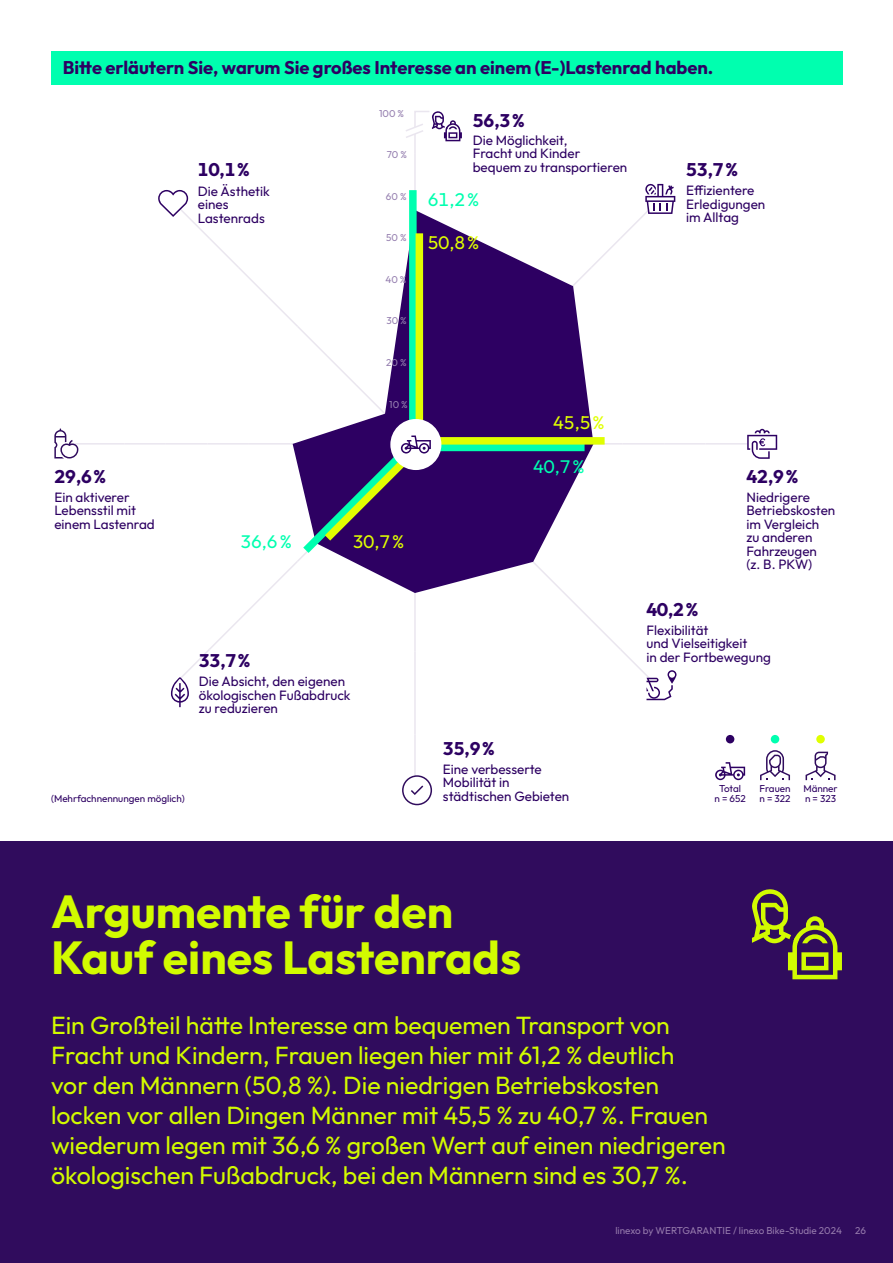
<style>
.page{position:relative;width:893px;height:1263px;background:#fff}
.page>*{position:absolute;margin:0;border:0;box-sizing:border-box;transform-origin:0 0}
.t1{font:700 46.2px/46.2px "Outfit";color:#d2fb00}
.t2{font:24.9px/30px "Outfit";color:#d2fb00}
.t3{font:700 18.3px "Outfit";color:#2d0062}
.t4{font:18.3px "Outfit";color:#00ffaf}
.t5{font:18.3px "Outfit";color:#e0ff00}
.t6{font:13.5px/13.5px "Outfit";color:#2d0062}
.t7{font:9.9px/10.1px "Outfit";color:#2d0062;text-align:center}
.t8{font:9.9px "Outfit";color:#9479ab}
.t9{font:9.9px "Outfit";color:#9680b0}
</style>
<div class="page">
<div style="left:0;top:841px;width:893px;height:422px;background:#300c5d"></div>
<hr style="left:414px;top:734px;width:2px;height:42px;background:#eae6ef">
<hr style="left:414px;top:693px;width:2px;height:41px;background:#eae6ef">
<hr style="left:124px;top:443px;width:42px;height:2px;background:#eae6ef">
<hr style="left:69px;top:443px;width:55px;height:2px;background:#eae6ef">
<hr style="left:414px;top:153px;width:2px;height:42px;background:#eae6ef">
<hr style="left:706px;top:443px;width:41px;height:2px;background:#eae6ef">
<hr style="left:664px;top:443px;width:42px;height:2px;background:#eae6ef">
<div style="left:51px;top:51px;width:792px;height:33px;background:#00ffaf"></div>
<svg style="left:402px;top:775px;width:30px;height:30px"></svg>
<svg style="left:715px;top:762px;width:30px;height:18px"></svg>
<div style="left:726px;top:735px;width:8px;height:8px;background:#2d0062;border-radius:50%"></div>
<div style="left:771px;top:735px;width:8px;height:8px;background:#00ffaf;border-radius:50%"></div>
<svg style="left:760px;top:750px;width:30px;height:30px"></svg>
<div style="left:816px;top:735px;width:9px;height:8px;background:#e0ff00;border-radius:50%"></div>
<svg style="left:805px;top:752px;width:30px;height:28px"></svg>
<svg style="left:406px;top:111px;width:56px;height:42px"></svg>
<svg style="left:747px;top:429px;width:30px;height:30px"></svg>
<svg style="left:158px;top:183px;width:518px;height:524px"></svg>
<svg style="left:54px;top:428px;width:24px;height:30px"></svg>
<svg style="left:752px;top:889px;width:90px;height:90px"></svg>
<h3 class="t3" style="left:63px;top:55px;width:652px">Bitte erläutern Sie, warum Sie großes Interesse an einem (E-)Lastenrad haben.</h3>
<p class="t9" style="left:379px;top:107px;width:27px">100 %</p>
<p class="t9" style="left:387px;top:148px;width:22px">70 %</p>
<p class="t9" style="left:386px;top:190px;width:22px">60 %</p>
<p class="t9" style="left:386px;top:232px;width:22px">50 %</p>
<p class="t9" style="left:385px;top:273px;width:23px">40 %</p>
<p class="t9" style="left:386px;top:315px;width:22px">30 %</p>
<p class="t9" style="left:386px;top:356px;width:22px">20 %</p>
<p class="t9" style="left:389px;top:398px;width:20px">10 %</p>
<h3 class="t3" style="left:473px;top:108px;width:53px">56,3%</h3>
<p class="t6" style="left:473px;top:134px;width:156px">Die Möglichkeit,<br>Fracht und Kinder bequem zu transportieren</p>
<h3 class="t3" style="left:198px;top:157px;width:53px">10,1%</h3>
<h3 class="t3" style="left:686px;top:157px;width:53px">53,7%</h3>
<p class="t6" style="left:198px;top:185px;width:73px">Die Ästhetik eines<br>Lastenrads</p>
<p class="t6" style="left:686px;top:184px;width:81px">Effizientere<br>Erledigungen im Alltag</p>
<h3 class="t4" style="left:428px;top:188px;width:53px">61,2%</h3>
<h3 class="t5" style="left:428px;top:231px;width:53px">50,8%</h3>
<h3 class="t3" style="left:54px;top:464px;width:53px">29,6%</h3>
<p class="t6" style="left:54px;top:491px;width:102px">Ein aktiverer<br>Lebensstil mit einem Lastenrad</p>
<h3 class="t4" style="left:240px;top:529px;width:53px">36,6%</h3>
<h3 class="t5" style="left:353px;top:529px;width:53px">30,7%</h3>
<h3 class="t5" style="left:553px;top:411px;width:53px">45,5%</h3>
<h3 class="t4" style="left:533px;top:454px;width:53px">40,7%</h3>
<h3 class="t3" style="left:199px;top:648px;width:53px">33,7%</h3>
<p class="t6" style="left:199px;top:675px;width:153px">Die Absicht, den eigenen ökologischen Fußabdruck zu reduzieren</p>
<h3 class="t3" style="left:443px;top:736px;width:53px">35,9%</h3>
<h3 class="t3" style="left:746px;top:464px;width:53px">42,9%</h3>
<h3 class="t3" style="left:646px;top:597px;width:53px">40,2%</h3>
<p class="t6" style="left:746px;top:491px;width:90px">Niedrigere<br>Betriebskosten im Vergleich zu anderen<br>Fahrzeugen<br>(z. B. PKW)</p>
<p class="t6" style="left:646px;top:624px;width:126px">Flexibilität<br>und Vielseitigkeit<br>in der Fortbewegung</p>
<p class="t6" style="left:443px;top:762px;width:128px">Eine verbesserte<br>Mobilität in städtischen Gebieten</p>
<p class="t7" style="left:714px;top:783px;width:33px">Total<br>n = 652</p>
<p class="t7" style="left:759px;top:783px;width:33px;text-align:left">Frauen n = 322</p>
<p class="t7" style="left:803px;top:783px;width:36px">Männer</p>
<p class="t7" style="left:51px;top:794px;width:135px">(Mehrfachnennungen möglich)</p>
<p class="t7" style="left:805px;top:794px;width:32px">n = 323</p>
<h1 class="t1" style="left:51px;top:891px;width:472px">Argumente für den<br>Kauf eines Lastenrads</h1>
<p class="t2" style="left:51px;top:1011px;width:676px">Ein Großteil hätte Interesse am bequemen Transport von Fracht und Kindern, Frauen liegen hier mit 61,2 % deutlich<br>vor den Männern (50,8 %). Die niedrigen Betriebskosten locken vor allen Dingen Männer mit 45,5 % zu 40,7 %. Frauen wiederum legen mit 36,6 % großen Wert auf einen niedrigeren ökologischen Fußabdruck, bei den Männern sind es 30,7 %.</p>
<p class="t8" style="left:615px;top:1224px;width:228px">linexo by WERTGARANTIE / linexo Bike-Studie 2024</p>
<p class="t8" style="left:855px;top:1224px;width:12px">26</p>
</div>
